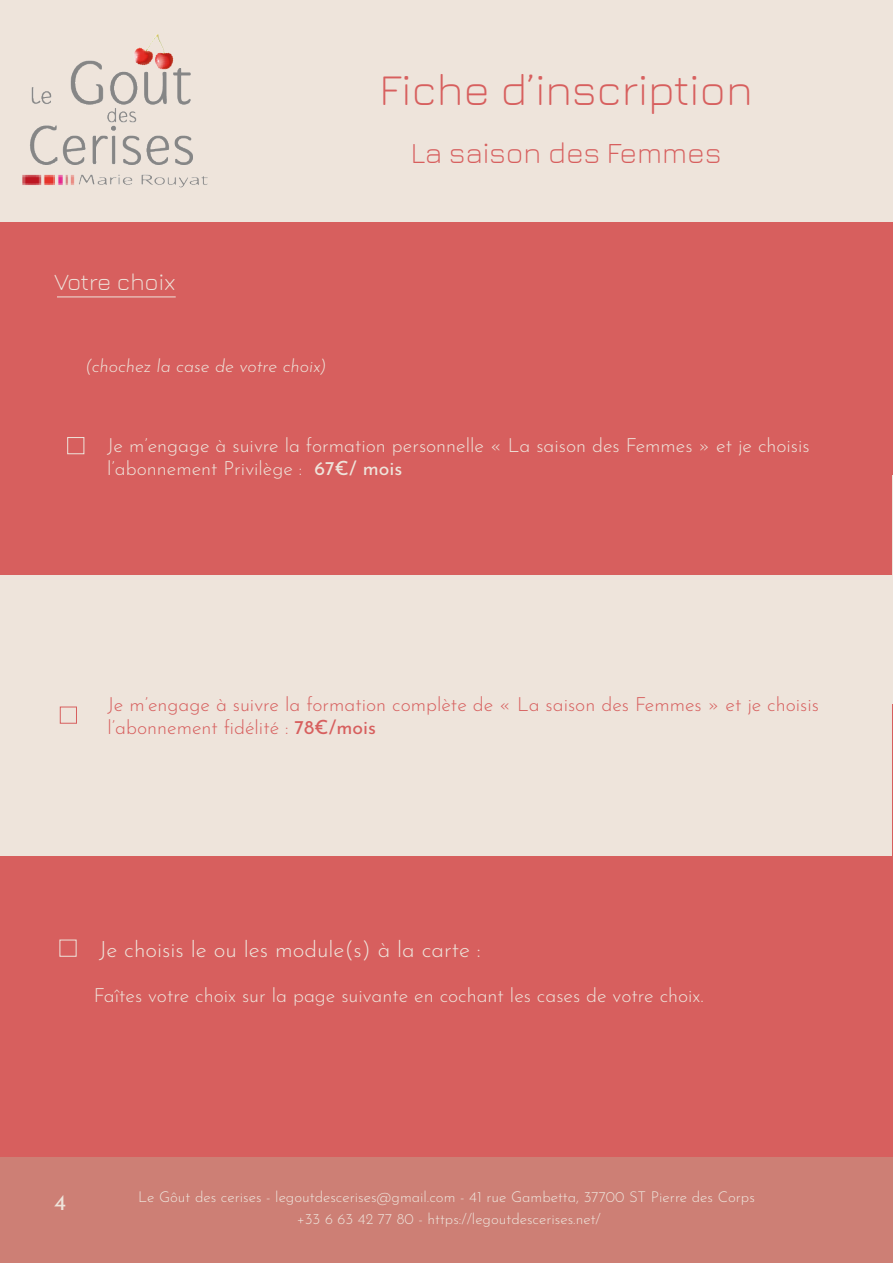
<style>
.page{position:relative;width:893px;height:1263px;background:#fff}
.page>*{position:absolute;margin:0;border:0;box-sizing:border-box;transform-origin:0 0}
.t1{font:300 45px "Jura";color:#d75f5e}
.t2{font:300 30px "Jura";color:#d75f5e}
.t3{font:300 24px "Jura";color:#eee4db}
.t4{font:300 22.5px "Josefin Sans";color:#eee4db}
.t5{font:22.5px "Josefin Sans";color:#eee4db}
.t6{font:300 19.5px/23.4px "Josefin Sans";color:#eee4db}
.t7{font:300 19.5px/23.4px "Josefin Sans";color:#d75f5e}
.t8{font:italic 300 18px "Josefin Sans";color:#eee4db}
.t9{font:300 15px "Josefin Sans";color:#eee4db}
.s1{font-weight:400}
</style>
<div class="page">
<div style="left:0;top:0;width:893px;height:222px;background:#eee4db"></div>
<img style="left:22px;top:34px;width:186px;height:154px">
<div style="left:0;top:855px;width:892px;height:302px;background:#d75f5e"></div>
<div style="left:0;top:575px;width:893px;height:280px;background:#eee4db"></div>
<div style="left:0;top:222px;width:892px;height:353px;background:#d75f5e"></div>
<div style="left:0;top:1157px;width:893px;height:105px;background:#cd7f75"></div>
<hr style="left:892px;top:704px;width:1px;height:257px;background:#d75f5e">
<hr style="left:892px;top:224px;width:1px;height:251px;background:#d75f5e">
<hr style="left:892px;top:475px;width:1px;height:226px;background:#eee4db">
<div style="left:67px;top:437px;width:17px;height:17px;border:1px solid #eee4db"></div>
<div style="left:60px;top:940px;width:16px;height:17px;border:1px solid #eee4db"></div>
<div style="left:60px;top:707px;width:17px;height:17px;border:1px solid #d75f5e"></div>
<hr style="left:57px;top:297px;width:119px;height:1px;background:#eee4db">
<p class="t3" style="left:55px;top:264px;width:123px">Votre choix</p>
<p class="t8" style="left:86px;top:350px;width:242px">(chochez la case de votre choix)</p>
<h1 class="t1" style="left:379px;top:57px;width:375px">Fiche d’inscription</h1>
<h2 class="t2" style="left:411px;top:131px;width:312px">La saison des Femmes</h2>
<p class="t6" style="left:107px;top:432px;width:704px">Je m’engage à suivre la formation personnelle « La saison des Femmes » et je choisis l’abonnement Privilège : <span class="s1">67€/ mois</span></p>
<p class="t7" style="left:107px;top:691px;width:713px">Je m’engage à suivre la formation complète de « La saison des Femmes » et je choisis l’abonnement fidélité : <span class="s1">78€/mois</span></p>
<p class="t4" style="left:99px;top:932px;width:383px">Je choisis le ou les module(s) à la carte :</p>
<p class="t6" style="left:94px;top:981px;width:611px">Faîtes votre choix sur la page suivante en cochant les cases de votre choix.</p>
<p class="t5" style="left:54px;top:1184px;width:14px">4</p>
<p class="t9" style="left:138px;top:1185px;width:618px">Le Gôut des cerises - legoutdescerises@gmail.com - 41 rue Gambetta, 37700 ST Pierre des Corps</p>
<p class="t9" style="left:297px;top:1208px;width:306px">+33 6 63 42 77 80 - https://legoutdescerises.net/</p>
</div>
